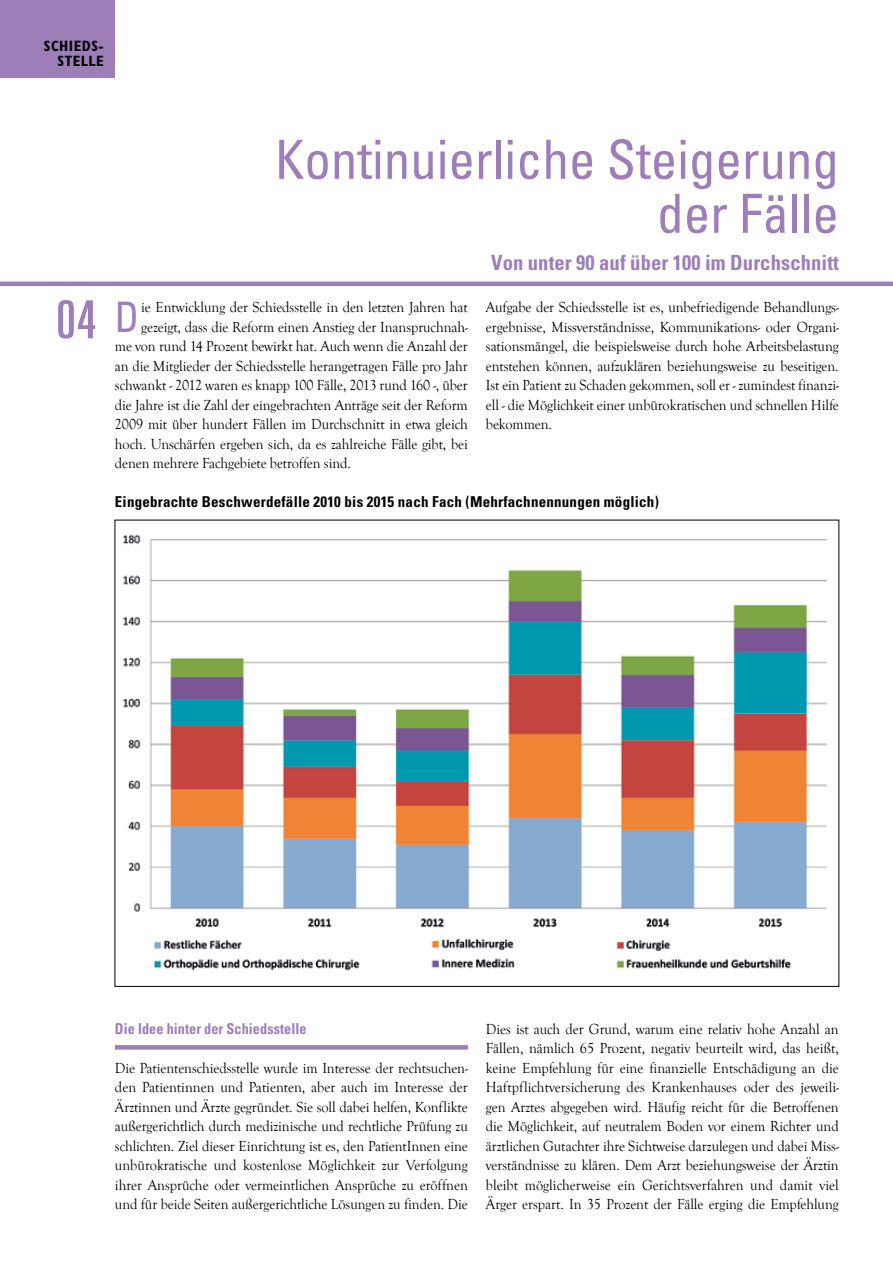
<style>
.page{position:relative;width:893px;height:1263px;background:#fff}
.page>*{position:absolute;margin:0;border:0;box-sizing:border-box;transform-origin:0 0}
.t1{font:condensed 54px/54px "Univers LT Std";color:#9d7eb8;text-align:right}
.t2{font:ultra-condensed 52.5px "Univers LT Std";color:#9d7eb8}
.t3{font:condensed 42px "Univers LT Std";color:#9d7eb8;scale:.95 1}
.t4{font:700 condensed 21px "Univers LT Std";letter-spacing:.005em;color:#9d7eb8}
.t5{font:15px/19.5px "Goudy Old Style T";letter-spacing:-.005em;color:#000;text-align:justify;scale:.95 1}
.t6{font:700 condensed 15px "Univers LT Std";letter-spacing:.015em;color:#000}
.t7{font:700 condensed 15px "Univers LT Std";letter-spacing:.005em;color:#9d7eb8;scale:.95 1}
.t8{font:700 condensed 15px/15px "Gill Sans MT Pro";letter-spacing:.03em;color:#000;text-align:right}
</style>
<div class="page">
<div style="left:0;top:281px;width:893px;height:5px;background:#9d7eb8"></div>
<div style="left:0;top:0;width:114px;height:78px;background:#9d7eb8"></div>
<div style="left:115px;top:1045px;width:353px;height:5px;background:#9d7eb8"></div>
<img style="left:122px;top:534px;width:706px;height:437px">
<img style="left:425px;top:934px;width:104px;height:37px">
<div style="left:385px;top:934px;width:40px;height:35px;background:#fff"></div>
<p class="t8" style="left:44px;top:38px;width:61px">SCHIEDS-<br>STELLE</p>
<h2 class="t2" style="left:56px;top:290px;width:42px">04</h2>
<h1 class="t1" style="left:275px;top:132px;width:565px">Kontinuierliche Steigerung der Fälle</h1>
<h3 class="t4" style="left:491px;top:250px;width:349px">Von unter 90 auf über 100 im Durchschnitt</h3>
<h3 class="t3" style="left:115px;top:290px;width:27px">D</h3>
<p class="t5" style="left:141px;top:298px;width:345px">ie Entwicklung der Schiedsstelle in den letzten Jahren hat</p>
<p class="t5" style="left:141px;top:317px;width:345px">gezeigt, dass die Reform einen Anstieg der Inanspruchnah-</p>
<p class="t5" style="left:115px;top:337px;width:373px">me von rund 14 Prozent bewirkt hat. Auch wenn die Anzahl der</p>
<p class="t5" style="left:115px;top:356px;width:373px">an die Mitglieder der Schiedsstelle herangetragen Fälle pro Jahr</p>
<p class="t5" style="left:115px;top:376px;width:373px">schwankt - 2012 waren es knapp 100 Fälle, 2013 rund 160 -, über</p>
<p class="t5" style="left:115px;top:395px;width:373px">die Jahre ist die Zahl der eingebrachten Anträge seit der Reform</p>
<p class="t5" style="left:115px;top:415px;width:373px">2009 mit über hundert Fällen im Durchschnitt in etwa gleich</p>
<p class="t5" style="left:115px;top:434px;width:373px">hoch. Unschärfen ergeben sich, da es zahlreiche Fälle gibt, bei</p>
<p class="t5" style="left:115px;top:454px;width:250px">denen mehrere Fachgebiete betroffen sind.</p>
<p class="t5" style="left:486px;top:298px;width:373px">Aufgabe der Schiedsstelle ist es, unbefriedigende Behandlungs&shy;ergebnisse, Missverständnisse, Kommunikations- oder Organi&shy;sationsmängel, die beispielsweise durch hohe Arbeitsbelastung entstehen können, aufzuklären beziehungsweise zu beseitigen.<br>Ist ein Patient zu Schaden gekommen, soll er - zumindest finanzi&shy;ell - die Möglichkeit einer unbürokratischen und schnellen Hilfe bekommen.</p>
<p class="t6" style="left:115px;top:492px;width:545px">Eingebrachte Beschwerdefälle 2010 bis 2015 nach Fach (Mehrfachnennungen möglich)</p>
<p class="t7" style="left:115px;top:1019px;width:203px">Die Idee hinter der Schiedsstelle</p>
<p class="t5" style="left:115px;top:1058px;width:373px">Die Patientenschiedsstelle wurde im Interesse der rechtsuchen&shy;den Patientinnen und Patienten, aber auch im Interesse der Ärztinnen und Ärzte gegründet. Sie soll dabei helfen, Konflikte außergerichtlich durch medizinische und rechtliche Prüfung zu schlichten. Ziel dieser Einrichtung ist es, den PatientInnen eine unbürokratische und kostenlose Möglichkeit zur Verfolgung ihrer Ansprüche oder vermeintlichen Ansprüche zu eröffnen und für beide Seiten außergerichtliche Lösungen zu finden. Die</p>
<p class="t5" style="left:486px;top:1019px;width:373px">Dies ist auch der Grund, warum eine relativ hohe Anzahl an Fällen, nämlich 65 Prozent, negativ beurteilt wird, das heißt, keine Empfehlung für eine finanzielle Entschädigung an die Haftpflichtversicherung des Krankenhauses oder des jeweili&shy;gen Arztes abgegeben wird. Häufig reicht für die Betroffenen die Möglichkeit, auf neutralem Boden vor einem Richter und ärztlichen Gutachter ihre Sichtweise darzulegen und dabei Miss&shy;verständnisse zu klären. Dem Arzt beziehungsweise der Ärztin bleibt möglicherweise ein Gerichtsverfahren und damit viel Ärger erspart. In 35 Prozent der Fälle erging die Empfehlung</p>
</div>
